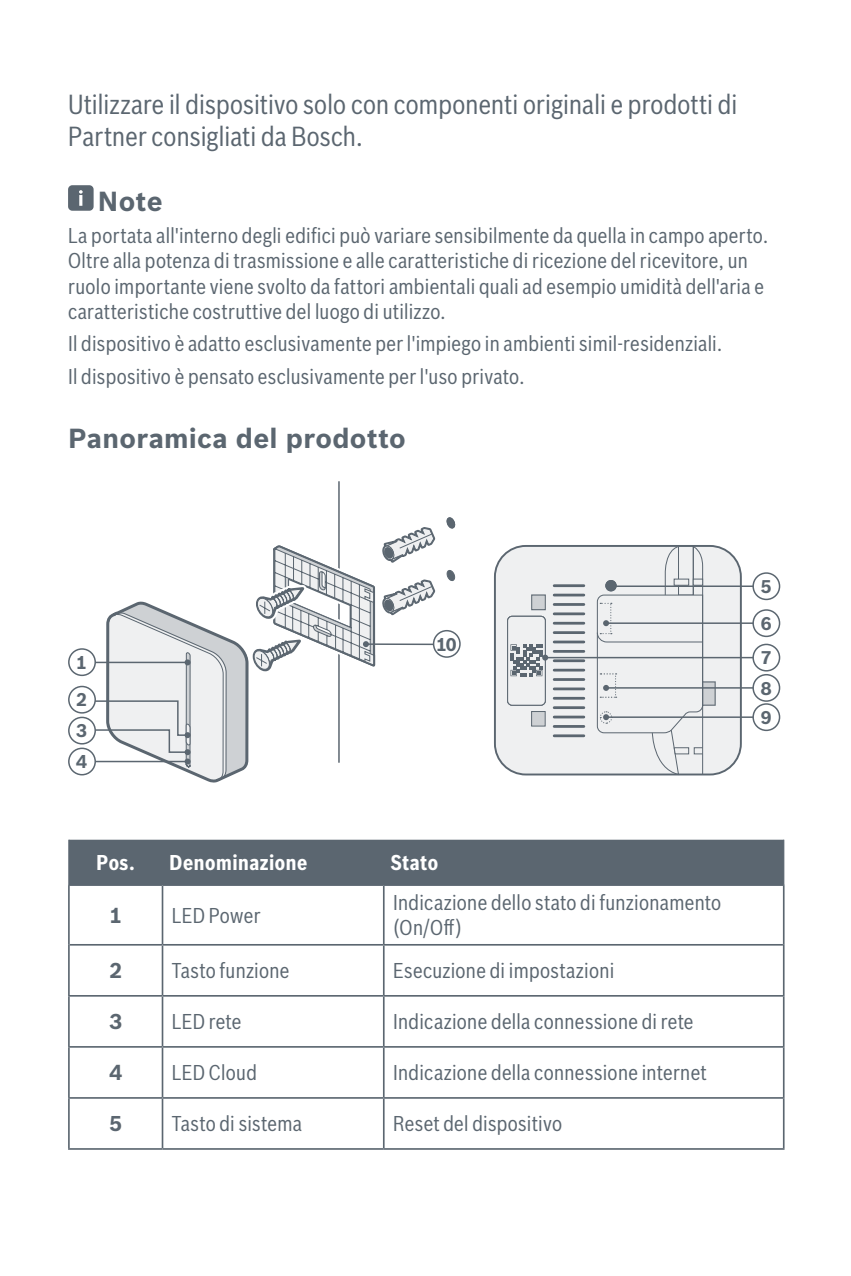
<style>
.page{position:relative;width:851px;height:1276px;background:#fff}
.page>*{position:absolute;margin:0;border:0;box-sizing:border-box;transform-origin:0 0}
.t1{font:27px/32.4px "Bosch Sans Cond";letter-spacing:.01em;color:#5b6670}
.t2{font:700 27px "Bosch Sans";letter-spacing:.01em;color:#5b6670}
.t3{font:21px/25.2px "Bosch Sans Cond";letter-spacing:.015em;color:#5b6670}
.t4{font:700 21px "Bosch Sans Cond";letter-spacing:.025em;color:#fff}
.t5{font:700 21px "Bosch Sans";color:#5b6670}
.t6{font:700 18px/29.7px "Bosch Sans";color:#5b6670}
</style>
<div class="page">
<hr style="left:338px;top:481px;width:1px;height:281px;background:#5b6670">
<svg style="left:446px;top:517px;width:9px;height:12px"></svg>
<svg style="left:446px;top:570px;width:9px;height:11px"></svg>
<div style="left:433px;top:630px;width:27px;height:28px;border:2px solid #5b6670;border-radius:50%"></div>
<div style="left:68px;top:648px;width:28px;height:28px;border:2px solid #5b6670;border-radius:50%"></div>
<div style="left:68px;top:686px;width:28px;height:27px;border:2px solid #5b6670;border-radius:50%"></div>
<div style="left:68px;top:716px;width:28px;height:28px;border:2px solid #5b6670;border-radius:50%"></div>
<svg style="left:78px;top:525px;width:359px;height:258px"></svg>
<div style="left:69px;top:748px;width:26px;height:26px;background:#fff;border-radius:50%"></div>
<div style="left:68px;top:747px;width:28px;height:28px;border:2px solid #5b6670;border-radius:50%"></div>
<svg style="left:494px;top:545px;width:247px;height:230px"></svg>
<div style="left:507px;top:616px;width:38px;height:89px;background:#eff0f1;border-radius:5px"></div>
<div style="left:507px;top:616px;width:38px;height:89px;border:1px solid #5b6670;border-radius:5px"></div>
<hr style="left:554px;top:593px;width:29px;height:3px;background:#5b6670">
<hr style="left:554px;top:697px;width:29px;height:2px;background:#5b6670">
<hr style="left:554px;top:734px;width:29px;height:3px;background:#5b6670">
<hr style="left:554px;top:725px;width:29px;height:3px;background:#5b6670">
<hr style="left:554px;top:715px;width:29px;height:3px;background:#5b6670">
<hr style="left:554px;top:706px;width:29px;height:3px;background:#5b6670">
<hr style="left:554px;top:687px;width:29px;height:3px;background:#5b6670">
<hr style="left:554px;top:678px;width:29px;height:3px;background:#5b6670">
<hr style="left:554px;top:669px;width:29px;height:2px;background:#5b6670">
<hr style="left:554px;top:659px;width:29px;height:3px;background:#5b6670">
<hr style="left:554px;top:650px;width:29px;height:3px;background:#5b6670">
<hr style="left:554px;top:640px;width:29px;height:3px;background:#5b6670">
<hr style="left:554px;top:631px;width:29px;height:3px;background:#5b6670">
<hr style="left:554px;top:622px;width:29px;height:2px;background:#5b6670">
<hr style="left:554px;top:612px;width:29px;height:3px;background:#5b6670">
<hr style="left:554px;top:603px;width:29px;height:3px;background:#5b6670">
<hr style="left:554px;top:584px;width:29px;height:3px;background:#5b6670">
<hr style="left:611px;top:585px;width:161px;height:2px;background:#5b6670">
<div style="left:753px;top:573px;width:26px;height:26px;background:#fff;border-radius:50%"></div>
<div style="left:752px;top:572px;width:28px;height:28px;border:2px solid #5b6670;border-radius:50%"></div>
<hr style="left:606px;top:622px;width:165px;height:2px;background:#5b6670">
<div style="left:753px;top:610px;width:26px;height:26px;background:#fff;border-radius:50%"></div>
<div style="left:752px;top:609px;width:28px;height:28px;border:2px solid #5b6670;border-radius:50%"></div>
<hr style="left:545px;top:657px;width:226px;height:1px;background:#5b6670">
<svg style="left:510px;top:594px;width:38px;height:132px"></svg>
<div style="left:753px;top:644px;width:26px;height:27px;background:#fff;border-radius:50%"></div>
<div style="left:752px;top:643px;width:28px;height:28px;border:2px solid #5b6670;border-radius:50%"></div>
<hr style="left:606px;top:687px;width:166px;height:1px;background:#5b6670">
<div style="left:753px;top:674px;width:26px;height:27px;background:#fff;border-radius:50%"></div>
<div style="left:752px;top:674px;width:28px;height:28px;border:2px solid #5b6670;border-radius:50%"></div>
<hr style="left:606px;top:716px;width:166px;height:2px;background:#5b6670">
<svg style="left:596px;top:545px;width:119px;height:230px"></svg>
<div style="left:753px;top:704px;width:26px;height:26px;background:#fff;border-radius:50%"></div>
<div style="left:752px;top:703px;width:28px;height:28px;border:2px solid #5b6670;border-radius:50%"></div>
<div style="left:69px;top:839px;width:714px;height:45px;background:#5b6670"></div>
<hr style="left:783px;top:839px;width:1px;height:45px;background:#5b6670">
<hr style="left:68px;top:839px;width:1px;height:45px;background:#5b6670">
<hr style="left:162px;top:886px;width:1px;height:58px;background:#5b6670">
<hr style="left:383px;top:886px;width:1px;height:58px;background:#5b6670">
<hr style="left:70px;top:944px;width:92px;height:1px;background:#5b6670">
<hr style="left:162px;top:944px;width:222px;height:1px;background:#5b6670">
<hr style="left:162px;top:945px;width:1px;height:50px;background:#5b6670">
<hr style="left:384px;top:944px;width:398px;height:1px;background:#5b6670">
<hr style="left:383px;top:945px;width:1px;height:50px;background:#5b6670">
<hr style="left:68px;top:996px;width:2px;height:50px;background:#5b6670">
<hr style="left:162px;top:996px;width:1px;height:50px;background:#5b6670">
<hr style="left:383px;top:996px;width:1px;height:50px;background:#5b6670">
<hr style="left:782px;top:996px;width:2px;height:50px;background:#5b6670">
<hr style="left:68px;top:1046px;width:94px;height:1px;background:#5b6670">
<hr style="left:68px;top:1047px;width:2px;height:50px;background:#5b6670">
<hr style="left:162px;top:1046px;width:222px;height:1px;background:#5b6670">
<hr style="left:162px;top:1047px;width:1px;height:50px;background:#5b6670">
<hr style="left:384px;top:1046px;width:400px;height:1px;background:#5b6670">
<hr style="left:383px;top:1047px;width:1px;height:50px;background:#5b6670">
<hr style="left:782px;top:1047px;width:2px;height:50px;background:#5b6670">
<hr style="left:68px;top:1097px;width:94px;height:1px;background:#5b6670">
<hr style="left:68px;top:1098px;width:2px;height:50px;background:#5b6670">
<hr style="left:162px;top:1097px;width:222px;height:1px;background:#5b6670">
<hr style="left:162px;top:1098px;width:1px;height:50px;background:#5b6670">
<hr style="left:384px;top:1097px;width:400px;height:1px;background:#5b6670">
<hr style="left:383px;top:1098px;width:1px;height:50px;background:#5b6670">
<hr style="left:782px;top:1098px;width:2px;height:50px;background:#5b6670">
<hr style="left:68px;top:1148px;width:94px;height:1px;background:#5b6670">
<hr style="left:162px;top:1148px;width:222px;height:1px;background:#5b6670">
<hr style="left:384px;top:1148px;width:400px;height:1px;background:#5b6670">
<hr style="left:68px;top:886px;width:2px;height:59px;background:#5b6670">
<hr style="left:782px;top:886px;width:2px;height:59px;background:#5b6670">
<hr style="left:68px;top:945px;width:2px;height:50px;background:#5b6670">
<hr style="left:782px;top:945px;width:2px;height:50px;background:#5b6670">
<hr style="left:68px;top:995px;width:94px;height:1px;background:#5b6670">
<hr style="left:162px;top:995px;width:222px;height:1px;background:#5b6670">
<hr style="left:384px;top:995px;width:400px;height:1px;background:#5b6670">
<hr style="left:68px;top:884px;width:94px;height:2px;background:#5b6670">
<hr style="left:162px;top:884px;width:222px;height:2px;background:#5b6670">
<hr style="left:384px;top:884px;width:400px;height:2px;background:#5b6670">
<div style="left:68px;top:185px;width:26px;height:26px;background:#5b6670;border-radius:4px"></div>
<svg style="left:79px;top:190px;width:4px;height:16px"></svg>
<p class="t1" style="left:68px;top:86px;width:670px">Utilizzare il dispositivo solo con componenti originali e prodotti di<br>Partner consigliati da Bosch.</p>
<p class="t2" style="left:98px;top:181px;width:66px">Note</p>
<p class="t3" style="left:68px;top:221px;width:701px">La portata all'interno degli edifici può variare sensibilmente da quella in campo aperto.<br>Oltre alla potenza di trasmissione e alle caratteristiche di ricezione del ricevitore, un ruolo importante viene svolto da fattori ambientali quali ad esempio umidità dell'aria e caratteristiche costruttive del luogo di utilizzo.</p>
<p class="t3" style="left:68px;top:326px;width:656px;line-height:32.4px">Il dispositivo è adatto esclusivamente per l'impiego in ambienti simil-residenziali.<br>Il dispositivo è pensato esclusivamente per l'uso privato.</p>
<p class="t2" style="left:68px;top:418px;width:339px">Panoramica del prodotto</p>
<p class="t6" style="left:76px;top:642px;width:12px;line-height:37.5px">1<br>2</p>
<p class="t6" style="left:76px;top:714px;width:12px;line-height:30.9px">3<br>4</p>
<p class="t6" style="left:436px;top:628px;width:22px">10</p>
<p class="t4" style="left:97px;top:847px;width:40px">Pos.</p>
<p class="t4" style="left:169px;top:847px;width:139px">Denominazione</p>
<p class="t4" style="left:391px;top:847px;width:49px">Stato</p>
<p class="t5" style="left:109px;top:899px;width:14px">1</p>
<p class="t3" style="left:172px;top:901px;width:90px">LED Power</p>
<p class="t3" style="left:393px;top:888px;width:329px">Indicazione dello stato di funzionamento (On/Off)</p>
<p class="t5" style="left:109px;top:954px;width:14px">2</p>
<p class="t3" style="left:172px;top:956px;width:119px">Tasto funzione</p>
<p class="t3" style="left:393px;top:956px;width:223px">Esecuzione di impostazioni</p>
<p class="t5" style="left:109px;top:1006px;width:14px">3</p>
<p class="t3" style="left:172px;top:1007px;width:71px">LED rete</p>
<p class="t3" style="left:393px;top:1007px;width:302px">Indicazione della connessione di rete</p>
<p class="t5" style="left:109px;top:1057px;width:14px">4</p>
<p class="t3" style="left:172px;top:1058px;width:86px">LED Cloud</p>
<p class="t3" style="left:393px;top:1058px;width:315px">Indicazione della connessione internet</p>
<p class="t5" style="left:109px;top:1108px;width:14px">5</p>
<p class="t3" style="left:172px;top:1109px;width:131px">Tasto di sistema</p>
<p class="t3" style="left:393px;top:1109px;width:170px">Reset del dispositivo</p>
<p class="t6" style="left:760px;top:567px;width:12px;line-height:36.9px">5<br>6</p>
<p class="t6" style="left:760px;top:642px;width:12px;text-align:justify">7<br>8<br>9</p>
</div>
